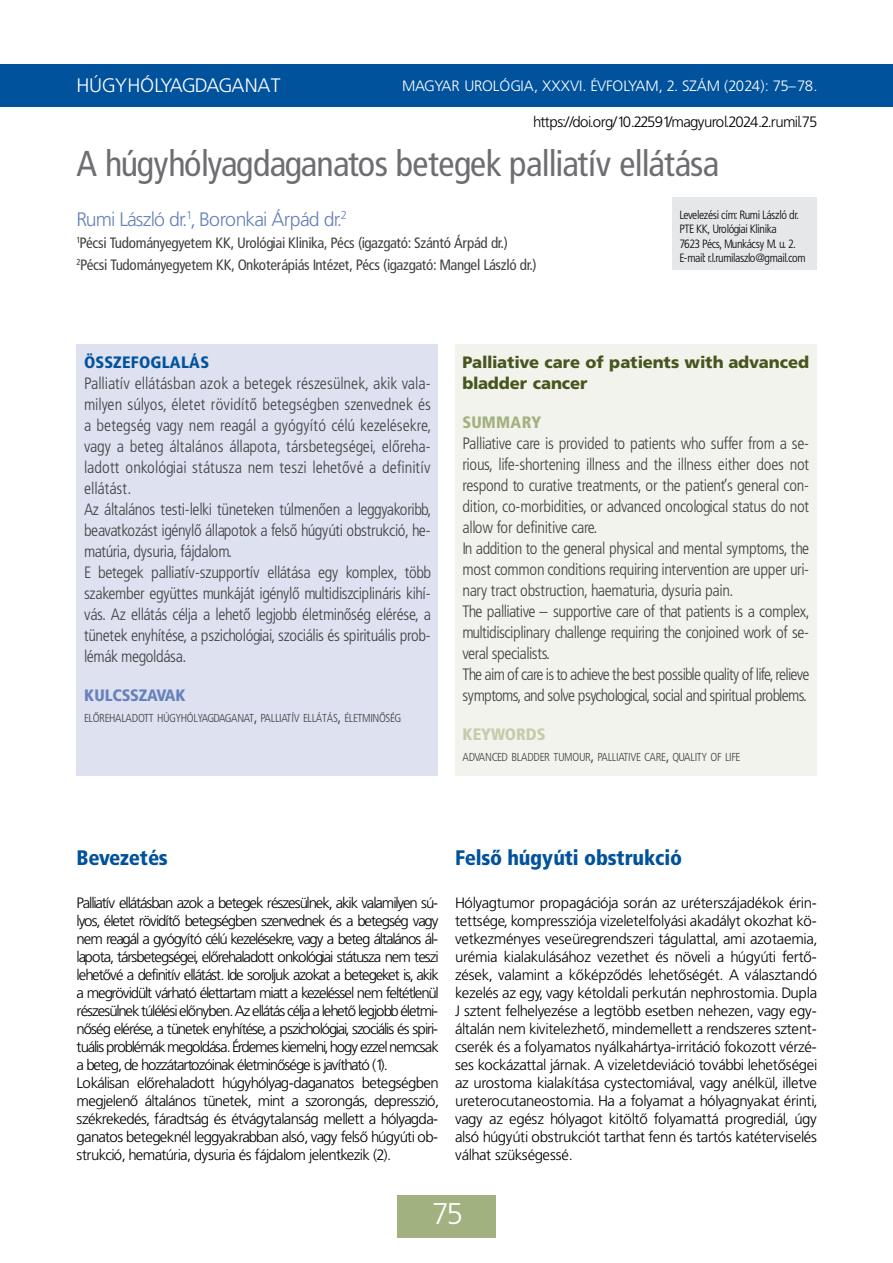
<style>
.page{position:relative;width:893px;height:1263px;background:#fff}
.page>*{position:absolute;margin:0;border:0;box-sizing:border-box;transform-origin:0 0}
.t1{font:36px "Frutiger Cn PFL";color:#6d6e71}
.t2{font:30px "Frutiger Lt PFL";color:#fff}
.t3{font:21px "Frutiger Blk Cn PFL";color:#00529c}
.t4{font:19.5px "Frutiger Lt PFL";color:#6781ba}
.t5{font:19.5px "Frutiger Lt PFL";letter-spacing:.04em;color:#fff}
.t6{font:16.5px/21px "Frutiger Lt Cn PFL";letter-spacing:.01em;color:#414042}
.t7{font:16.5px/21px "Frutiger Blk PFL";letter-spacing:.01em;color:#47551e}
.t8{font:16.5px "Frutiger Blk Cn PFL";letter-spacing:.03em;color:#00529c}
.t9{font:16.5px "Frutiger Blk Cn PFL";letter-spacing:.01em;color:#6781ba}
.t10{font:16.5px "Frutiger Blk Cn PFL";letter-spacing:.01em;color:#c5cbab}
.t11{font:16.5px "Frutiger Blk Cn PFL";letter-spacing:.03em;color:#a2b180}
.t12{font:15px/18px "Frutiger Lt PFL";letter-spacing:-.03em;color:#000}
.t13{font:15px/22.2px "Frutiger Cn PFL";color:#414042}
.t14{font:15px "Frutiger Lt PFL";color:#000}
.t15{font:15px "Frutiger Lt PFL";letter-spacing:.04em;color:#fff}
.t16{font:12px/14.4px "Frutiger Lt Cn PFL";color:#000}
.t17{font:11.55px "Frutiger Lt Cn PFL";letter-spacing:.01em;color:#414042}
.s1{font-size:16.5px}
</style>
<div class="page">
<div style="left:0;top:64px;width:893px;height:42px;background:#00529c"></div>
<div style="left:398px;top:1195px;width:98px;height:42px;background:#a2b180"></div>
<div style="left:672px;top:198px;width:144px;height:72px;background:#e6e7e8"></div>
<div style="left:77px;top:344px;width:361px;height:431px;background:#dde1f0"></div>
<div style="left:455px;top:344px;width:361px;height:431px;background:#f2f3ec"></div>
<h3 class="t5" style="left:77px;top:75px;width:205px">HÚGYHÓLYAGDAGANAT</h3>
<p class="t15" style="left:402px;top:77px;width:416px">MAGYAR UROLÓGIA, XXXVI. ÉVFOLYAM, 2. SZÁM (2024): 75–78.</p>
<p class="t14" style="left:533px;top:113px;width:285px">https://doi.org/10.22591/magyurol.2024.2.rumil.75</p>
<h1 class="t1" style="left:77px;top:142px;width:644px">A húgyhólyagdaganatos betegek palliatív ellátása</h1>
<h3 class="t4" style="left:77px;top:208px;width:271px">Rumi László dr.<sup>1</sup>, Boronkai Árpád dr.<sup>2</sup></h3>
<p class="t13" style="left:77px;top:232px;width:461px"><sup>1</sup>Pécsi Tudományegyetem KK, Urológiai Klinika, Pécs (igazgató: Szántó Árpád dr.)<br><sup>2</sup>Pécsi Tudományegyetem KK, Onkoterápiás Intézet, Pécs (igazgató: Mangel László dr.)</p>
<p class="t16" style="left:679px;top:208px;width:127px">Levelezési cím: Rumi László dr.<br>PTE KK, Urológiai Klinika<br>7623 Pécs, Munkácsy M. u. 2.<br>E-mail: r.l.rumilaszlo@gmail.com</p>
<p class="t8" style="left:84px;top:353px;width:126px">ÖSSZEFOGLALÁS</p>
<p class="t6" style="left:84px;top:373px;width:348px">Palliatív ellátásban azok a betegek részesülnek, akik vala&shy;milyen súlyos, életet rövidítő betegségben szenvednek és a betegség vagy nem reagál a gyógyító célú kezelésekre, vagy a beteg általános állapota, társbetegségei, előreha&shy;ladott onkológiai státusza nem teszi lehetővé a definitív ellátást.<br>Az általános testi-lelki tüneteken túlmenően a leggyakoribb, beavatkozást igénylő állapotok a felső húgyúti obstrukció, he&shy;matúria, dysuria, fájdalom.<br>E betegek palliatív-szupportív ellátása egy komplex, több szakember együttes munkáját igénylő multidiszciplináris kihí&shy;vás. Az ellátás célja a lehető legjobb életminőség elérése, a tünetek enyhítése, a pszichológiai, szociális és spirituális prob&shy;lémák megoldása.</p>
<p class="t9" style="left:84px;top:686px;width:103px">KULCSSZAVAK</p>
<p class="t17" style="left:84px;top:712px;width:318px">ELŐREHALADOTT HÚGYHÓLYAGDAGANAT<span class="s1">,</span> PALLIATÍV ELLÁTÁS<span class="s1">,</span> ÉLETMINŐSÉG</p>
<p class="t7" style="left:462px;top:352px;width:348px">Palliative care of patients with advanced bladder cancer</p>
<p class="t11" style="left:462px;top:413px;width:80px">SUMMARY</p>
<p class="t6" style="left:462px;top:433px;width:348px">Palliative care is provided to patients who suffer from a se&shy;rious, life-shortening illness and the illness either does not respond to curative treatments, or the patient’s general con&shy;dition, co-morbidities, or advanced oncological status do not allow for definitive care.<br>In addition to the general physical and mental symptoms, the most common conditions requiring intervention are upper uri&shy;nary tract obstruction, haematuria, dysuria pain.<br>The palliative – supportive care of that patients is a complex, multidisciplinary challenge requiring the conjoined work of se&shy;veral specialists.<br>The aim of care is to achieve the best possible quality of life, relieve symptoms, and solve psychological, social and spiritual problems.</p>
<p class="t10" style="left:462px;top:725px;width:84px">KEYWORDS</p>
<p class="t17" style="left:462px;top:751px;width:279px">ADVANCED BLADDER TUMOUR<span class="s1">,</span> PALLIATIVE CARE<span class="s1">,</span> QUALITY OF LIFE</p>
<h3 class="t3" style="left:77px;top:845px;width:93px">Bevezetés</h3>
<p class="t12" style="left:77px;top:893px;width:363px">Palliatív ellátásban azok a betegek részesülnek, akik valamilyen sú&shy;lyos, életet rövidítő betegségben szenvednek és a betegség vagy nem reagál a gyógyító célú kezelésekre, vagy a beteg általános ál&shy;lapota, társbetegségei, előrehaladott onkológiai státusza nem teszi lehetővé a definitív ellátást. Ide soroljuk azokat a betegeket is, akik a megrövidült várható élettartam miatt a kezeléssel nem feltétlenül részesülnek túlélési előnyben. Az ellátás célja a lehető legjobb életmi&shy;nőség elérése, a tünetek enyhítése, a pszichológiai, szociális és spiri&shy;tuális problémák megoldása. Érdemes kiemelni, hogy ezzel nemcsak a beteg, de hozzátartozóinak életminősége is javítható (1).<br>Lokálisan előrehaladott húgyhólyag-daganatos betegségben megjelenő általános tünetek, mint a szorongás, depresszió, székrekedés, fáradtság és étvágytalanság mellett a hólyagda&shy;ganatos betegeknél leggyakrabban alsó, vagy felső húgyúti ob&shy;strukció, hematúria, dysuria és fájdalom jelentkezik (2).</p>
<h3 class="t3" style="left:455px;top:845px;width:228px">Felső húgyúti obstrukció</h3>
<p class="t12" style="left:455px;top:893px;width:363px;text-align:justify">Hólyagtumor propagációja során az uréterszájadékok érin&shy;tettsége, kompressziója vizeletelfolyási akadályt okozhat kö&shy;vetkezményes veseüregrendszeri tágulattal, ami azotaemia, urémia kialakulásához vezethet és növeli a húgyúti fertő&shy;zések, valamint a kőképződés lehetőségét. A választandó kezelés az egy, vagy kétoldali perkután nephrostomia. Dupla J sztent felhelyezése a legtöbb esetben nehezen, vagy egy&shy;általán nem kivitelezhető, mindemellett a rendszeres sztent&shy;cserék és a folyamatos nyálkahártya-irritáció fokozott vérzé&shy;ses kockázattal járnak. A vizeletdeviáció további lehetőségei az urostoma kialakítása cystectomiával, vagy anélkül, illetve ureterocutaneostomia. Ha a folyamat a hólyagnyakat érinti, vagy az egész hólyagot kitöltő folyamattá progrediál, úgy alsó húgyúti obstrukciót tarthat fenn és tartós katéterviselés válhat szükségessé.</p>
<h2 class="t2" style="left:432px;top:1197px;width:31px">75</h2>
</div>
